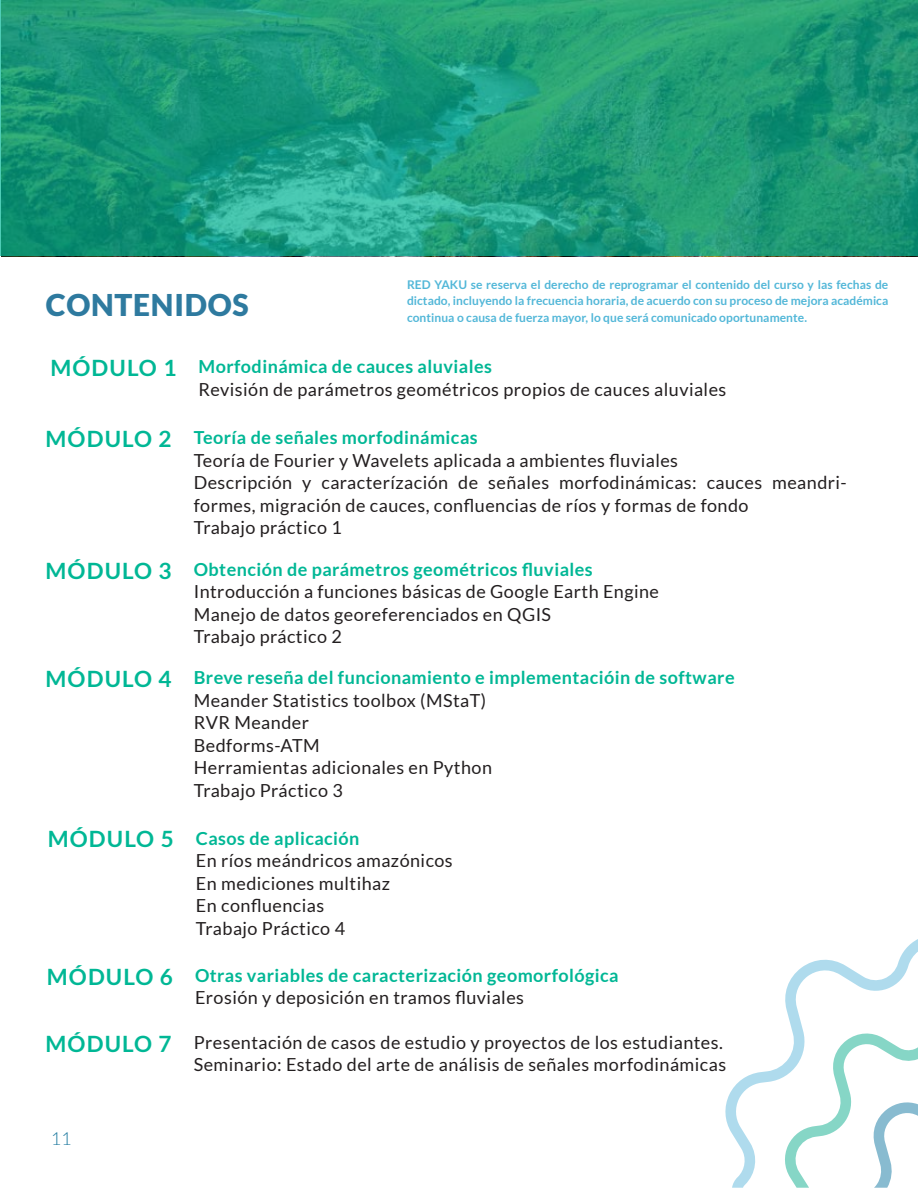
<style>
.page{position:relative;width:918px;height:1188px;background:#fff}
.page>*{position:absolute;margin:0;border:0;box-sizing:border-box;transform-origin:0 0}
.t1{font:900 30px "Lato";letter-spacing:.025em;color:#2e7a9f}
.t2{font:18px/22.5px "Lato";letter-spacing:.025em;color:#231f20}
.t3{font:700 18px/22.5px "Lato";letter-spacing:.025em;color:#00b795}
.t4{font:300 18px "Lato";color:#1e799f}
.t5{font:700 12px/16.5px "Lato";letter-spacing:.005em;color:#52b7d8;text-align:justify}
.s1{font-weight:700;font-size:22.5px;color:#00b795}
.s2{font-weight:700;color:#00b795}
.s3{font-size:22.5px}
.s4{font-weight:400;color:#231f20}
</style>
<div class="page">
<svg style="left:0;top:0;width:918px;height:256px;background:#1e9b7a"></svg>
<svg style="left:725px;top:939px;width:193px;height:249px"></svg>
<h1 class="t1" style="left:46px;top:287px;width:204px">CONTENIDOS</h1>
<p class="t5" style="left:407px;top:276px;width:483px">RED YAKU se reserva el derecho de reprogramar el contenido del curso y las fechas de dictado, incluyendo la frecuencia horaria, de acuerdo con su proceso de mejora académica continua o causa de fuerza mayor, lo que será comunicado oportunamente.</p>
<p class="t2" style="left:199px;top:356px;width:529px;text-indent:-148px"><span class="s1">MÓDULO 1</span> <span class="s2">Morfodinámica de cauces aluviales<br></span>Revisión de parámetros geométricos propios de cauces aluviales</p>
<p class="t2" style="left:194px;top:426px;width:655px;text-indent:-148px"><span class="s1">MÓDULO 2</span> <span class="s2">Teoría de señales morfodinámicas<br></span>Teoría de Fourier y Wavelets aplicada a ambientes fluviales<br>Descripción y caracterízación de señales morfodinámicas: cauces meandri&shy;formes, migración de cauces, confluencias de ríos y formas de fondo<br>Trabajo práctico 1</p>
<p class="t2" style="left:194px;top:558px;width:467px;text-indent:-148px"><span class="s1">MÓDULO 3</span> <span class="s2">Obtención de parámetros geométricos fluviales </span>Introducción a funciones básicas de Google Earth Engine Manejo de datos georeferenciados en QGIS<br>Trabajo práctico 2</p>
<p class="t2" style="left:194px;top:666px;width:542px;text-indent:-148px"><span class="s1">MÓDULO 4</span> <span class="s2">Breve reseña del funcionamiento e implementacióin de software<br></span>Meander Statistics toolbox (MStaT)<br>RVR Meander<br>Bedforms-ATM<br>Herramientas adicionales en Python<br>Trabajo Práctico 3</p>
<p class="t2" style="left:196px;top:827px;width:258px;text-indent:-148px"><span class="s1">MÓDULO 5</span> <span class="s2">Casos de aplicación<br></span>En ríos meándricos amazónicos<br>En mediciones multihaz<br>En confluencias<br>Trabajo Práctico 4</p>
<p class="t3" style="left:195px;top:964px;width:425px;text-indent:-148px"><span class="s3">MÓDULO 6</span> Otras variables de caracterización geomorfológica<br><span class="s4">Erosión y deposición en tramos fluviales</span></p>
<p class="t2" style="left:46px;top:1031px;width:682px;text-align:right"><span class="s1">MÓDULO 7</span> Presentación de casos de estudio y proyectos de los estudiantes.<br>Seminario: Estado del arte de análisis de señales morfodinámicas</p>
<p class="t4" style="left:51px;top:1129px;width:22px">11</p>
</div>
